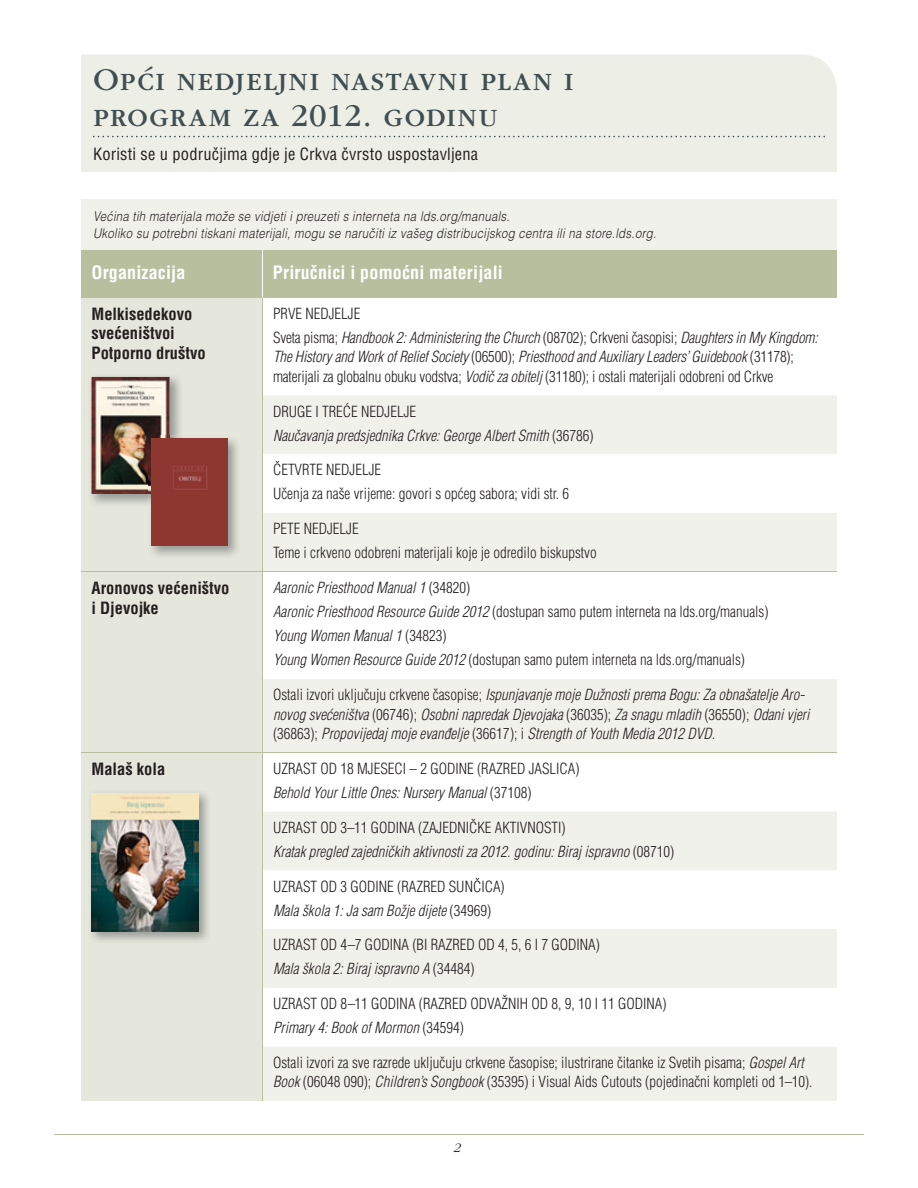
<style>
.page{position:relative;width:918px;height:1188px;background:#fff}
.page>*{position:absolute;margin:0;border:0;box-sizing:border-box;transform-origin:0 0}
.t1{font:33px/36px "Garamondlds Lat";letter-spacing:.03em;color:#414f52}
.t2{font:700 condensed 18px "Helveticalds Lat";letter-spacing:.01em;color:#fff}
.t3{font:700 condensed 16.5px/19.5px "Helveticalds Lat";color:#231f20}
.t4{font:condensed 16.5px "Helveticalds Lat";letter-spacing:.01em;color:#231f20}
.t5{font:300 condensed 15px/24px "Helveticalds Lat";color:#231f20}
.t6{font:italic 300 condensed 15px/24px "Helveticalds Lat";color:#231f20}
.t7{font:italic 300 13.5px/17.2px "Helveticalds Lat";letter-spacing:.025em;color:#231f20;scale:.85 1}
.t8{font:italic 300 13.5px "Garamondlds Lat";color:#231f20}
.s1{font-style:normal}
.s2{font-style:italic}
</style>
<div class="page">
<hr style="left:54px;top:1134px;width:810px;height:1px;background:#b7bf9e">
<div style="left:81px;top:54px;width:756px;height:118px;background:#edeee6"></div>
<svg style="left:93px;top:136px;width:732px;height:1px"></svg>
<svg style="left:81px;top:199px;width:756px;height:99px;background:#d4d8c5"></svg>
<div style="left:81px;top:298px;width:181px;height:803px;background:#e6e7dc"></div>
<svg style="left:263px;top:395px;width:574px;height:706px;fill:#f1f1eb"></svg>
<hr style="left:262px;top:298px;width:1px;height:97px;background:#b7bf9e">
<hr style="left:262px;top:513px;width:1px;height:58px;background:#b7bf9e">
<hr style="left:81px;top:571px;width:756px;height:1px;background:#b7bf9e">
<hr style="left:262px;top:572px;width:1px;height:180px;background:#b7bf9e">
<hr style="left:262px;top:395px;width:1px;height:118px;background:#b7bf9e">
<hr style="left:262px;top:250px;width:1px;height:48px;background:#fff">
<hr style="left:81px;top:752px;width:756px;height:1px;background:#b7bf9e">
<hr style="left:262px;top:753px;width:1px;height:59px;background:#b7bf9e">
<hr style="left:262px;top:1047px;width:1px;height:54px;background:#b7bf9e">
<hr style="left:262px;top:812px;width:1px;height:235px;background:#b7bf9e">
<img style="left:88px;top:373px;width:94px;height:134px">
<img style="left:92px;top:377px;width:78px;height:117px">
<img style="left:148px;top:435px;width:92px;height:123px">
<img style="left:148px;top:435px;width:34px;height:72px">
<img style="left:148px;top:435px;width:22px;height:59px">
<div style="left:152px;top:439px;width:75px;height:107px;background:#8e3731"></div>
<img style="left:88px;top:790px;width:123px;height:154px">
<img style="left:92px;top:793px;width:106px;height:138px">
<h1 class="t1" style="left:93px;top:64px;width:482px">OPĆI NEDJELJNI NASTAVNI PLAN I<br>PROGRAM ZA 2012. GODINU</h1>
<p class="t4" style="left:93px;top:147px;width:387px">Koristi se u područjima gdje je Crkva čvrsto uspostavljena</p>
<p class="t7" style="left:93px;top:209px;width:664px">Većina tih materijala može se vidjeti i preuzeti s interneta na lds .org/ manuals.<br>Ukoliko su potrebni tiskani materijali, mogu se naručiti iz vašeg distribucijskog centra ili na store .lds .org.</p>
<p class="t2" style="left:92px;top:265px;width:95px">Organizacija</p>
<p class="t2" style="left:273px;top:265px;width:231px">Priručnici i pomoćni materijali</p>
<p class="t3" style="left:92px;top:305px;width:116px">Melkisedekovo svećeništvo i<br>Potporno društvo</p>
<p class="t6" style="left:273px;top:303px;width:546px"><span class="s1">PRVE NEDJELJE<br>Sveta pisma ;</span> Handbook 2: Administering the Church <span class="s1">(08702); Crkveni časopisi ;</span> Daughters in My Kingdom:</p>
<p class="t5" style="left:273px;top:348px;width:522px;line-height:19.5px"><span class="s2">The History and Work of Relief Society</span> (06500); <span class="s2">Priesthood and Auxiliary Leaders’ Guidebook</span> (31178); materijali za globalnu obuku vodstva; <span class="s2">Vodič za obitelj</span> (31180); i ostali materijali odobreni od Crkve</p>
<p class="t6" style="left:273px;top:400px;width:322px"><span class="s1">DRUGE I TREĆE NEDJELJE<br></span>Naučavanja predsjednika Crkve: George Albert Smith <span class="s1">(36786)</span></p>
<p class="t5" style="left:273px;top:459px;width:298px">ČETVRTE NEDJELJE<br>Učenja za naše vrijeme: govori s općeg sabora; vidi str. 6</p>
<p class="t5" style="left:273px;top:518px;width:325px">PETE NEDJELJE<br>Teme i crkveno odobreni materijali koje je odredilo biskupstvo</p>
<p class="t3" style="left:92px;top:580px;width:139px">Aronovo s većeništvo i Djevojke</p>
<p class="t5" style="left:273px;top:576px;width:497px"><span class="s2">Aaronic Priesthood Manual 1</span> (34820)<br><span class="s2">Aaronic Priesthood Resource Guide 2012</span> (dostupan samo putem interneta na lds .org/ manuals )<br><span class="s2">Young Women Manual 1</span> (34823)<br><span class="s2">Young Women Resource Guide 2012</span> (dostupan samo putem interneta na lds .org/ manuals )</p>
<p class="t6" style="left:273px;top:686px;width:538px;line-height:19.5px"><span class="s1">Ostali izvori uključuju crkvene časopise ;</span> Ispunjavanje moje Dužnosti prema Bogu: Za obnašatelje Aro&shy;novog svećeništva <span class="s1">(06746);</span> Osobni napredak Djevojaka <span class="s1">(36035);</span> Za snagu mladih <span class="s1">(36550);</span> Odani vjeri <span class="s1">(36863);</span> Propovijedaj moje evanđelje <span class="s1">(36617); i</span> Strength of Youth Media 2012 DVD.</p>
<p class="t3" style="left:92px;top:761px;width:75px">Mala š kola</p>
<p class="t5" style="left:273px;top:758px;width:308px">UZRAST OD 18 MJESECI – 2 GODINE (RAZRED JASLICA)<br><span class="s2">Behold Your Little Ones: Nursery Manual</span> (37108)</p>
<p class="t6" style="left:273px;top:817px;width:403px"><span class="s1">UZRAST OD 3–11 GODINA (ZAJEDNIČKE AKTIVNOSTI)<br></span>Kratak pregled zajedničkih aktivnosti za 2012. godinu: Biraj ispravno <span class="s1">(08710)</span></p>
<p class="t5" style="left:273px;top:875px;width:233px">UZRAST OD 3 GODINE (RAZRED SUNČICA)<br><span class="s2">Mala škola 1: Ja sam Božje dijete</span> (34969)</p>
<p class="t5" style="left:273px;top:934px;width:328px">UZRAST OD 4–7 GODINA (BI RAZRED OD 4, 5, 6 I 7 GODINA)<br><span class="s2">Mala škola 2: Biraj ispravno A</span> (34484)</p>
<p class="t5" style="left:273px;top:993px;width:395px">UZRAST OD 8–11 GODINA (RAZRED ODVAŽNIH OD 8, 9, 10 I 11 GODINA)<br><span class="s2">Primary 4: Book of Mormon</span> (34594)</p>
<p class="t5" style="left:273px;top:1054px;width:541px;line-height:19.5px">Ostali izvori za sve razrede uključuju crkvene časopise ; ilustrirane čitanke iz Svetih pisama ; <span class="s2">Gospel Art<br>Book</span> (06048 090); <span class="s2">Children’s Songbook</span> (35395) i Visual Aids Cutouts (pojedinačni kompleti od 1–10).</p>
<p class="t8" style="left:454px;top:1143px;width:9px">2</p>
</div>
